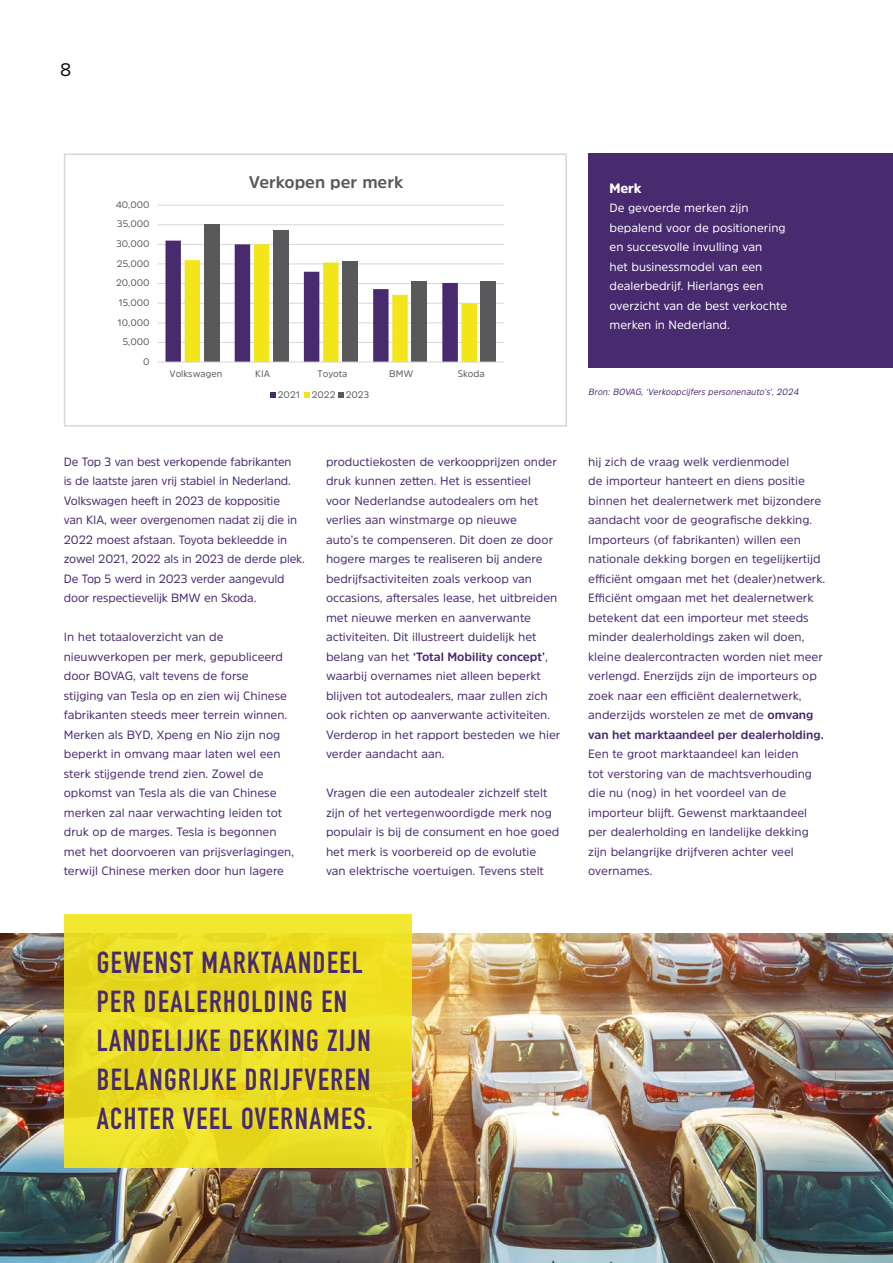
<style>
.page{position:relative;width:893px;height:1263px;background:#fff}
.page>*{position:absolute;margin:0;border:0;box-sizing:border-box;transform-origin:0 0}
.t1{font:700 30px/39px "DIN Condensed";letter-spacing:.05em;color:#482a6f}
.t2{font:18px "Amsi Pro";color:#000}
.t3{font:700 16.8px "Amsi Pro";color:#59585a}
.t4{font:900 13.5px "Amsi Pro";color:#fff}
.t5{font:12px/19.5px "Amsi Pro";color:#482a6f}
.t6{font:12px/19.5px "Amsi Pro";color:#fff}
.t7{font:9.45px "Amsi Pro";color:#59585a}
.t8{font:italic 9px "Amsi Pro";color:#482a6f;scale:.95 1}
.s1{font-weight:700}
</style>
<div class="page">
<img style="left:0;top:934px;width:893px;height:329px">
<div style="left:64px;top:914px;width:347px;height:254px;background:linear-gradient(to right,#e9dd25,#eedf24)"></div>
<div style="left:588px;top:154px;width:305px;height:214px;background:#482a6f"></div>
<hr style="left:158px;top:342px;width:346px;height:1px;background:#d8d6d7">
<hr style="left:158px;top:322px;width:346px;height:1px;background:#d8d6d7">
<hr style="left:158px;top:303px;width:346px;height:1px;background:#d8d6d7">
<hr style="left:158px;top:283px;width:346px;height:1px;background:#d8d6d7">
<hr style="left:158px;top:263px;width:346px;height:1px;background:#d8d6d7">
<hr style="left:158px;top:244px;width:346px;height:1px;background:#d8d6d7">
<hr style="left:158px;top:224px;width:346px;height:1px;background:#d8d6d7">
<hr style="left:158px;top:205px;width:346px;height:1px;background:#d8d6d7">
<svg style="left:165px;top:241px;width:312px;height:121px"></svg>
<div style="left:204px;top:225px;width:15px;height:137px;background:#59585a"></div>
<div style="left:273px;top:231px;width:15px;height:131px;background:#59585a"></div>
<div style="left:342px;top:262px;width:16px;height:100px;background:#59585a"></div>
<div style="left:411px;top:281px;width:16px;height:81px;background:#59585a"></div>
<div style="left:481px;top:282px;width:15px;height:80px;background:#59585a"></div>
<hr style="left:158px;top:362px;width:346px;height:1px;background:#d8d6d7">
<svg style="left:270px;top:393px;width:5px;height:5px"></svg>
<svg style="left:304px;top:393px;width:5px;height:5px"></svg>
<svg style="left:338px;top:393px;width:5px;height:5px"></svg>
<div style="left:64px;top:154px;width:503px;height:273px;border:2px solid #d8d6d7"></div>
<h2 class="t2" style="left:60px;top:57px;width:13px">8</h2>
<p class="t7" style="left:116px;top:198px;width:35px">40,000</p>
<p class="t7" style="left:117px;top:218px;width:34px">35,000</p>
<p class="t7" style="left:116px;top:237px;width:35px">30,000</p>
<p class="t7" style="left:117px;top:257px;width:34px">25,000</p>
<p class="t7" style="left:116px;top:276px;width:35px">20,000</p>
<p class="t7" style="left:118px;top:296px;width:33px">15,000</p>
<p class="t7" style="left:118px;top:316px;width:34px">10,000</p>
<p class="t7" style="left:123px;top:335px;width:28px">5,000</p>
<p class="t7" style="left:143px;top:355px;width:8px">0</p>
<h3 class="t3" style="left:249px;top:170px;width:156px">Verkopen per merk</h3>
<p class="t7" style="left:169px;top:367px;width:54px">Volkswagen</p>
<p class="t7" style="left:255px;top:367px;width:16px">KIA</p>
<p class="t7" style="left:318px;top:367px;width:31px">Toyota</p>
<p class="t7" style="left:389px;top:367px;width:26px">BMW</p>
<p class="t7" style="left:458px;top:367px;width:28px">Skoda</p>
<p class="t7" style="left:278px;top:388px;width:93px">2021 2022 2023</p>
<p class="t5" style="left:64px;top:451px;width:242px">De Top 3 van best verkopende fabrikanten<br>is de laatste jaren vrij stabiel in Nederland.<br>Volkswagen heeft in 2023 de koppositie<br>van KIA, weer overgenomen nadat zij die in 2022 moest afstaan. Toyota bekleedde in zowel 2021, 2022 als in 2023 de derde plek.<br>De Top 5 werd in 2023 verder aangevuld door respectievelijk BMW en Skoda.</p>
<p class="t5" style="left:64px;top:627px;width:232px">In het totaaloverzicht van de nieuwverkopen per merk, gepubliceerd door BOVAG, valt tevens de forse<br>stijging van Tesla op en zien wij Chinese fabrikanten steeds meer terrein winnen.<br>Merken als BYD, Xpeng en Nio zijn nog beperkt in omvang maar laten wel een sterk stijgende trend zien. Zowel de opkomst van Tesla als die van Chinese merken zal naar verwachting leiden tot druk op de marges. Tesla is begonnen met het doorvoeren van prijsverlagingen, terwijl Chinese merken door hun lagere</p>
<p class="t5" style="left:326px;top:451px;width:236px">productiekosten de verkoopprijzen onder druk kunnen zetten. Het is essentieel<br>voor Nederlandse autodealers om het verlies aan winstmarge op nieuwe<br>auto’s te compenseren. Dit doen ze door hogere marges te realiseren bij andere bedrijfsactiviteiten zoals verkoop van occasions, aftersales lease, het uitbreiden met nieuwe merken en aanverwante activiteiten. Dit illustreert duidelijk het belang van het <span class="s1">‘Total Mobility concept’</span>, waarbij overnames niet alleen beperkt blijven tot autodealers, maar zullen zich ook richten op aanverwante activiteiten.<br>Verderop in het rapport besteden we hier verder aandacht aan.</p>
<p class="t5" style="left:326px;top:783px;width:235px">Vragen die een autodealer zichzelf stelt zijn of het vertegenwoordigde merk nog populair is bij de consument en hoe goed het merk is voorbereid op de evolutie<br>van elektrische voertuigen. Tevens stelt</p>
<p class="t4" style="left:609px;top:178px;width:34px">Merk</p>
<p class="t6" style="left:609px;top:198px;width:179px">De gevoerde merken zijn bepalend voor de positionering en succesvolle invulling van<br>het businessmodel van een dealerbedrijf. Hierlangs een overzicht van de best verkochte merken in Nederland.</p>
<p class="t8" style="left:588px;top:386px;width:225px">Bron: BOVAG, ‘Verkoopcijfers personenauto’s’, 2024</p>
<p class="t5" style="left:588px;top:451px;width:238px">hij zich de vraag welk verdienmodel<br>de importeur hanteert en diens positie binnen het dealernetwerk met bijzondere aandacht voor de geografische dekking.<br>Importeurs (of fabrikanten) willen een nationale dekking borgen en tegelijkertijd efficiënt omgaan met het (dealer)netwerk.<br>Efficiënt omgaan met het dealernetwerk betekent dat een importeur met steeds minder dealerholdings zaken wil doen, kleine dealercontracten worden niet meer verlengd. Enerzijds zijn de importeurs op zoek naar een efficiënt dealernetwerk, anderzijds worstelen ze met de <span class="s1">omvang van het marktaandeel per dealerholding.</span></p>
<p class="t5" style="left:588px;top:744px;width:225px">Een te groot marktaandeel kan leiden tot verstoring van de machtsverhouding die nu (nog) in het voordeel van de importeur blijft. Gewenst marktaandeel per dealerholding en landelijke dekking zijn belangrijke drijfveren achter veel overnames.</p>
<h1 class="t1" style="left:97px;top:942px;width:277px">GEWENST MARKTAANDEEL<br>PER DEALERHOLDING EN<br>LANDELIJKE DEKKING ZIJN<br>BELANGRIJKE DRIJFVEREN<br>ACHTER VEEL OVERNAMES.</h1>
</div>
